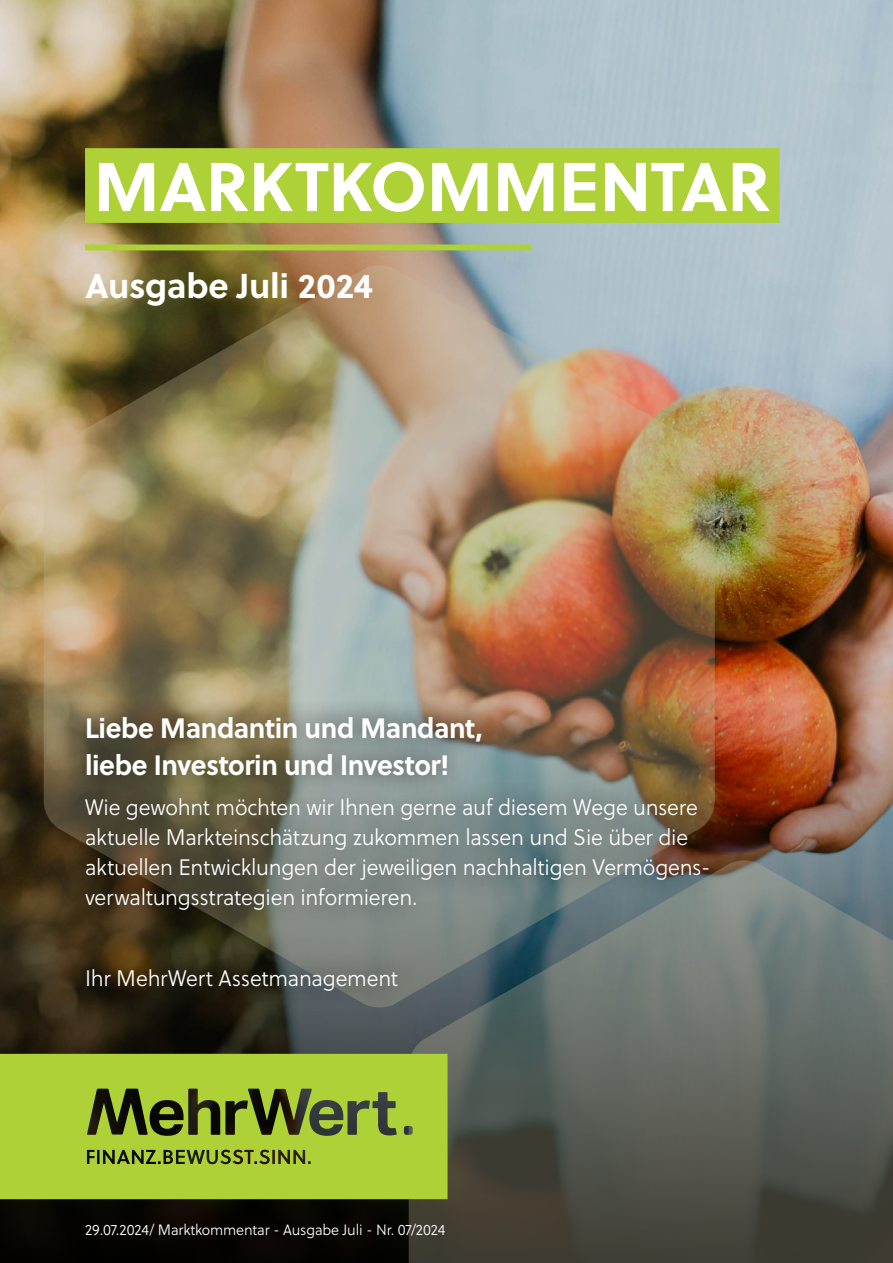
<style>
.page{position:relative;width:893px;height:1263px;background:#fff}
.page>*{position:absolute;margin:0;border:0;box-sizing:border-box;transform-origin:0 0}
.t1{font:700 68.85px "Soleil";letter-spacing:-.005em;color:#fff}
.t2{font:700 34.5px "Soleil";letter-spacing:-.005em;color:#fff}
.t3{font:700 28.05px/37.3px "Soleil";letter-spacing:-.015em;color:#fff;scale:.96 1}
.t4{font:22.35px/29.8px "Soleil Lt";letter-spacing:-.01em;color:#fff;scale:.96 1}
.t5{font:15px "Soleil Lt";letter-spacing:-.01em;color:#fff;scale:.96 1}
</style>
<div class="page">
<img style="left:0;top:0;width:893px;height:702px">
<img style="left:0;top:702px;width:893px;height:561px">
<img style="left:44px;top:264px;width:671px;height:745px">
<svg style="left:409px;top:859px;width:484px;height:404px;background:#575c55"></svg>
<svg style="left:0;top:1054px;width:448px;height:145px;background:#98b631"></svg>
<div style="left:85px;top:245px;width:446px;height:5px;background:#add136"></div>
<div style="left:85px;top:148px;width:695px;height:75px;background:#add136"></div>
<div style="left:63px;top:695px;width:663px;height:317px;background:#000;opacity:.75"></div>
<h1 class="t1" style="left:94px;top:133px;width:679px">MARKTKOMMENTAR</h1>
<h2 class="t2" style="left:85px;top:259px;width:289px">Ausgabe Juli 2024</h2>
<h2 class="t2" style="left:237px;top:259px;width:203px">August 2020</h2>
<p class="t3" style="left:85px;top:707px;width:416px">Liebe Mandantin und Mandant, liebe Investorin und Investor!</p>
<p class="t4" style="left:85px;top:792px;width:653px">Wie gewohnt möchten wir Ihnen gerne auf diesem Wege unsere aktuelle Markteinschätzung zukommen lassen und Sie über die aktuellen Entwicklungen der jeweiligen nachhaltigen Vermögens&shy;verwaltungsstrategien informieren.</p>
<p class="t4" style="left:85px;top:963px;width:328px">Ihr MehrWert Assetmanagement</p>
<p class="t5" style="left:85px;top:1219px;width:377px">29.07.2024/ Marktkommentar - Ausgabe Juli - Nr. 07/2024</p>
</div>
